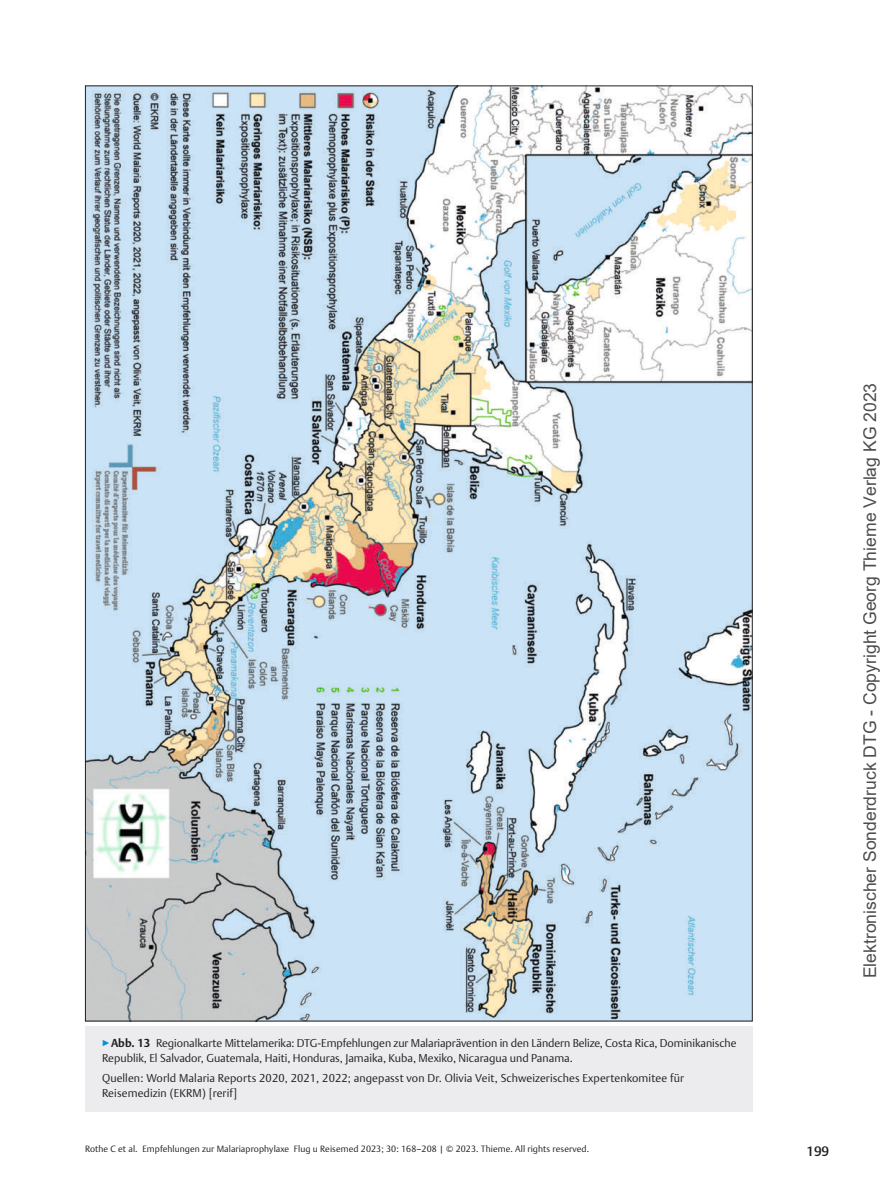
<style>
.page{position:relative;width:893px;height:1191px;background:#fff}
.page>*{position:absolute;margin:0;border:0;box-sizing:border-box;transform-origin:0 0}
.t1{font:17.55px "Arial";color:rgb(0 0 0/.7)}
.t2{font:500 13.5px "Thieme Argo 2011";color:#231f20}
.t3{font:300 11.25px/15px "Thieme Argo 2011";color:#231f20}
.t4{font:300 9px "Thieme Argo 2011";letter-spacing:.01em;color:#231f20}
.s1{color:#0095d9}
.s2{font-weight:700}
</style>
<div class="page">
<img style="left:87px;top:87px;width:664px;height:932px">
<div style="left:85px;top:1025px;width:668px;height:86px;background:#ececee"></div>
<p class="t3" style="left:102px;top:1035px;width:636px"><span class="s1">▶</span><span class="s2">Abb. 13</span> Regionalkarte Mittelamerika: DTG-Empfehlungen zur Malariaprävention in den Ländern Belize, Costa Rica, Dominikanische<br>Republik, El Salvador, Guatemala, Haiti, Honduras, Jamaika, Kuba, Mexiko, Nicaragua und Panama.</p>
<p class="t3" style="left:102px;top:1069px;width:583px">Quellen: World Malaria Reports 2020, 2021, 2022; angepasst von Dr. Olivia Veit, Schweizerisches Expertenkomitee für<br>Reisemedizin (EKRM) [rerif]</p>
<p class="t4" style="left:85px;top:1143px;width:506px">Rothe C et al. Empfehlungen zur Malariaprophylaxe Flug u Reisemed 2023; 30: 168–208 | © 2023. Thieme. All rights reserved.</p>
<h1 class="t1" style="left:858px;top:978px;width:597px;rotate:-90deg">Elektronischer Sonderdruck DTG - Copyright Georg Thieme Verlag KG 2023</h1>
<p class="t2" style="left:806px;top:1142px;width:24px">199</p>
</div>
